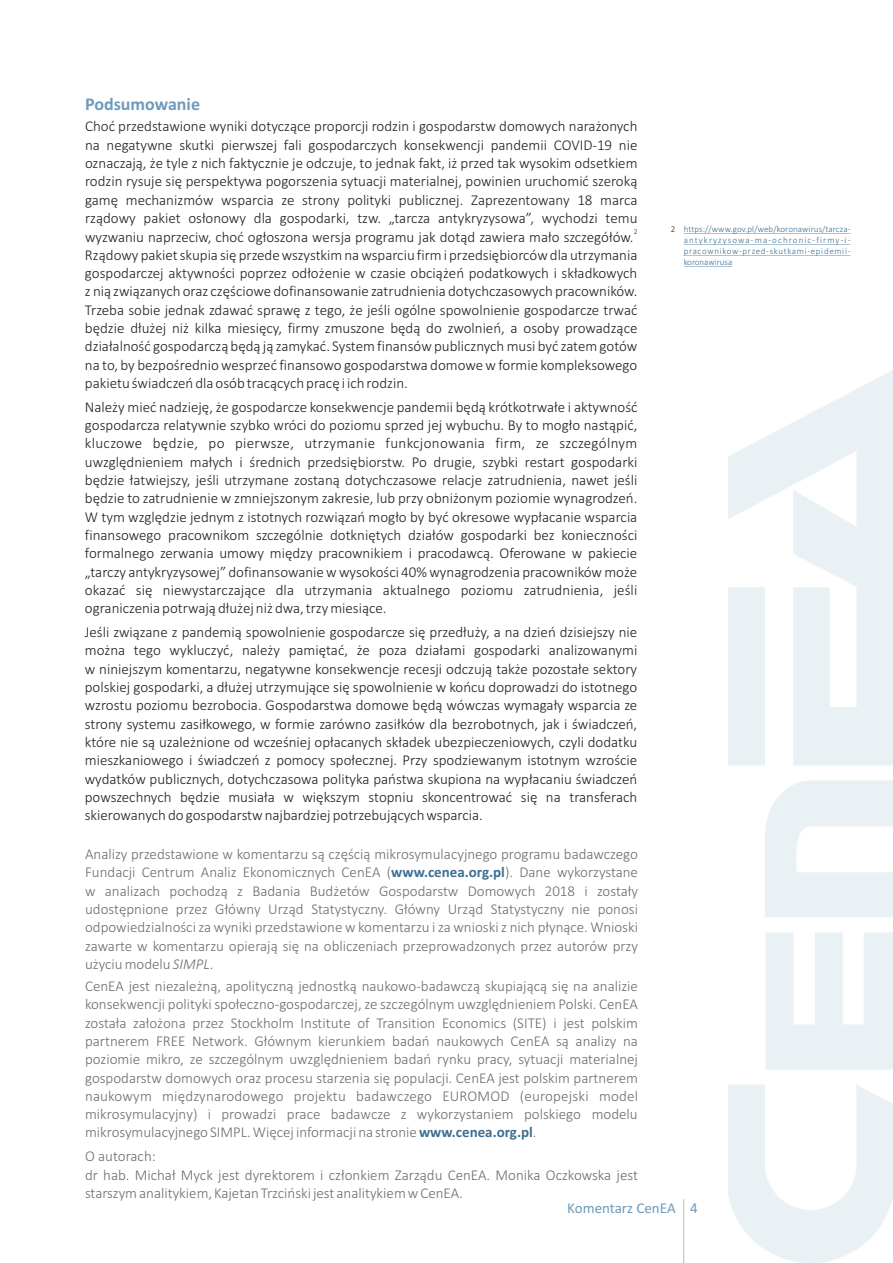
<style>
.page{position:relative;width:893px;height:1263px;background:#fff}
.page>*{position:absolute;margin:0;border:0;box-sizing:border-box;transform-origin:0 0}
.t1{font:700 18px "Calibri";color:#6d9bbb}
.t2{font:300 15px/18.3px "Calibri";color:#231f20;text-align:justify}
.t3{font:300 15px/18.3px "Calibri";color:#6c6d70;text-align:justify}
.t4{font:15px "Calibri";color:#6d9bbb}
.t5{font:300 9px/10.9px "Calibri";letter-spacing:.075em;color:#3d6f92;text-align:justify}
.t6{font:300 9px "Calibri";color:#231f20}
.t7{font:300 7.5px "Calibri";color:#231f20}
.s1{font-weight:700;color:#3d6f92}
.s2{font-style:italic}
</style>
<div class="page">
<hr style="left:683px;top:1199px;width:1px;height:64px;background:#d8b698">
<hr style="left:684px;top:233px;width:166px;height:1px;background:#3d6f92">
<hr style="left:684px;top:244px;width:166px;height:1px;background:#3d6f92">
<hr style="left:684px;top:255px;width:166px;height:1px;background:#3d6f92">
<hr style="left:684px;top:266px;width:48px;height:1px;background:#3d6f92">
<p class="t1" style="left:85px;top:97px;width:117px">Podsumowanie</p>
<p class="t2" style="left:85px;top:118px;width:554px">Choæ przedstawione wyniki dotycz¹ce proporcji rodzin i gospodarstw domowych nara¿onych na negatywne skutki pierwszej fali gospodarczych konsekwencji pandemii COVID-19 nie oznaczaj¹, ¿e tyle z nich faktycznie je odczuje, to jednak fakt, i¿ przed tak wysokim odsetkiem rodzin rysuje siê perspektywa pogorszenia sytuacji materialnej, powinien uruchomiæ szerok¹ gamê mechanizmów wsparcia ze strony polityki publicznej. Zaprezentowany 18 marca rz¹dowy pakiet os³onowy dla gospodarki, tzw. „tarcza antykryzysowa”, wychodzi temu</p>
<p class="t7" style="left:634px;top:228px;width:5px">2</p>
<p class="t2" style="left:85px;top:229px;width:554px;text-align:left">wyzwaniu naprzeciw, choæ og³oszona wersja programu jak dot¹d zawiera ma³o szczegó³ów.<br>Rz¹dowy pakiet skupia siê przede wszystkim na wsparciu firm i przedsiêbiorców dla utrzymania gospodarczej aktywnoœci poprzez od³o¿enie w czasie obci¹¿eñ podatkowych i sk³adkowych z ni¹ zwi¹zanych oraz czêœciowe dofinansowanie zatrudnienia dotychczasowych pracowników.<br>Trzeba sobie jednak zdawaæ sprawê z tego, ¿e jeœli ogólne spowolnienie gospodarcze trwaæ bêdzie d³u¿ej ni¿ kilka miesiêcy, firmy zmuszone bêd¹ do zwolnieñ, a osoby prowadz¹ce dzia³alnoœæ gospodarcz¹ bêd¹ j¹ zamykaæ. System finansów publicznych musi byæ zatem gotów na to, by bezpoœrednio wesprzeæ finansowo gospodarstwa domowe w formie kompleksowego pakietu œwiadczeñ dla osób trac¹cych pracê i ich rodzin.</p>
<p class="t2" style="left:85px;top:399px;width:554px">Nale¿y mieæ nadziejê, ¿e gospodarcze konsekwencje pandemii bêd¹ krótkotrwa³e i aktywnoœæ gospodarcza relatywnie szybko wróci do poziomu sprzed jej wybuchu. By to mog³o nast¹piæ, kluczowe bêdzie, po pierwsze, utrzymanie funkcjonowania firm, ze szczególnym uwzglêdnieniem ma³ych i œrednich przedsiêbiorstw. Po drugie, szybki restart gospodarki bêdzie ³atwiejszy, jeœli utrzymane zostan¹ dotychczasowe relacje zatrudnienia, nawet jeœli bêdzie to zatrudnienie w zmniejszonym zakresie, lub przy obni¿onym poziomie wynagrodzeñ.<br>W tym wzglêdzie jednym z istotnych rozwi¹zañ mog³o by byæ okresowe wyp³acanie wsparcia finansowego pracownikom szczególnie dotkniêtych dzia³ów gospodarki bez koniecznoœci formalnego zerwania umowy miêdzy pracownikiem i pracodawc¹. Oferowane w pakiecie „tarczy antykryzysowej” dofinansowanie w wysokoœci 40% wynagrodzenia pracowników mo¿e okazaæ siê niewystarczaj¹ce dla utrzymania aktualnego poziomu zatrudnienia, jeœli ograniczenia potrwaj¹ d³u¿ej ni¿ dwa, trzy miesi¹ce.</p>
<p class="t2" style="left:85px;top:624px;width:554px">Jeœli zwi¹zane z pandemi¹ spowolnienie gospodarcze siê przed³u¿y, a na dzieñ dzisiejszy nie mo¿na tego wykluczyæ, nale¿y pamiêtaæ, ¿e poza dzia³ami gospodarki analizowanymi w niniejszym komentarzu, negatywne konsekwencje recesji odczuj¹ tak¿e pozosta³e sektory polskiej gospodarki, a d³u¿ej utrzymuj¹ce siê spowolnienie w koñcu doprowadzi do istotnego wzrostu poziomu bezrobocia. Gospodarstwa domowe bêd¹ wówczas wymaga³y wsparcia ze strony systemu zasi³kowego, w formie zarówno zasi³ków dla bezrobotnych, jak i œwiadczeñ, które nie s¹ uzale¿nione od wczeœniej op³acanych sk³adek ubezpieczeniowych, czyli dodatku mieszkaniowego i œwiadczeñ z pomocy spo³ecznej. Przy spodziewanym istotnym wzroœcie wydatków publicznych, dotychczasowa polityka pañstwa skupiona na wyp³acaniu œwiadczeñ powszechnych bêdzie musia³a w wiêkszym stopniu skoncentrowaæ siê na transferach skierowanych do gospodarstw najbardziej potrzebuj¹cych wsparcia.</p>
<p class="t6" style="left:671px;top:226px;width:6px">2</p>
<p class="t5" style="left:684px;top:225px;width:168px">https://www.gov.pl/web/koronawirus/tarcza&shy;antykryzysowa-ma-ochronic-firmy-i&shy;pracownikow-przed-skutkami-epidemii&shy;koronawirusa</p>
<p class="t3" style="left:85px;top:846px;width:554px">Analizy przedstawione w komentarzu s¹ czêœci¹ mikrosymulacyjnego programu badawczego Fundacji Centrum Analiz Ekonomicznych CenEA (<span class="s1">www.cenea.org.pl</span>). Dane wykorzystane w analizach pochodz¹ z Badania Bud¿etów Gospodarstw Domowych 2018 i zosta³y udostêpnione przez G³ówny Urz¹d Statystyczny. G³ówny Urz¹d Statystyczny nie ponosi odpowiedzialnoœci za wyniki przedstawione w komentarzu i za wnioski z nich p³yn¹ce. Wnioski zawarte w komentarzu opieraj¹ siê na obliczeniach przeprowadzonych przez autorów przy u¿yciu modelu <span class="s2">SIMPL</span>.</p>
<p class="t3" style="left:85px;top:978px;width:554px">CenEA jest niezale¿n¹, apolityczn¹ jednostk¹ naukowo-badawcz¹ skupiaj¹c¹ siê na analizie konsekwencji polityki spo³eczno-gospodarczej, ze szczególnym uwzglêdnieniem Polski. CenEA zosta³a za³o¿ona przez Stockholm Institute of Transition Economics (SITE) i jest polskim partnerem FREE Network. G³ównym kierunkiem badañ naukowych CenEA s¹ analizy na poziomie mikro, ze szczególnym uwzglêdnieniem badañ rynku pracy, sytuacji materialnej gospodarstw domowych oraz procesu starzenia siê populacji. CenEA jest polskim partnerem naukowym miêdzynarodowego projektu badawczego EUROMOD (europejski model mikrosymulacyjny) i prowadzi prace badawcze z wykorzystaniem polskiego modelu mikrosymulacyjnego SIMPL. Wiêcej informacji na stronie<span class="s1">www.cenea.org.pl</span>.</p>
<p class="t3" style="left:85px;top:1148px;width:554px;text-align:left">O autorach:<br>dr hab. Micha³ Myck jest dyrektorem i cz³onkiem Zarz¹du CenEA. Monika Oczkowska jest starszym analitykiem, Kajetan Trzciñski jest analitykiem wCenEA.</p>
<p class="t4" style="left:567px;top:1202px;width:110px">Komentarz CenEA</p>
<p class="t4" style="left:690px;top:1202px;width:9px">4</p>
</div>
